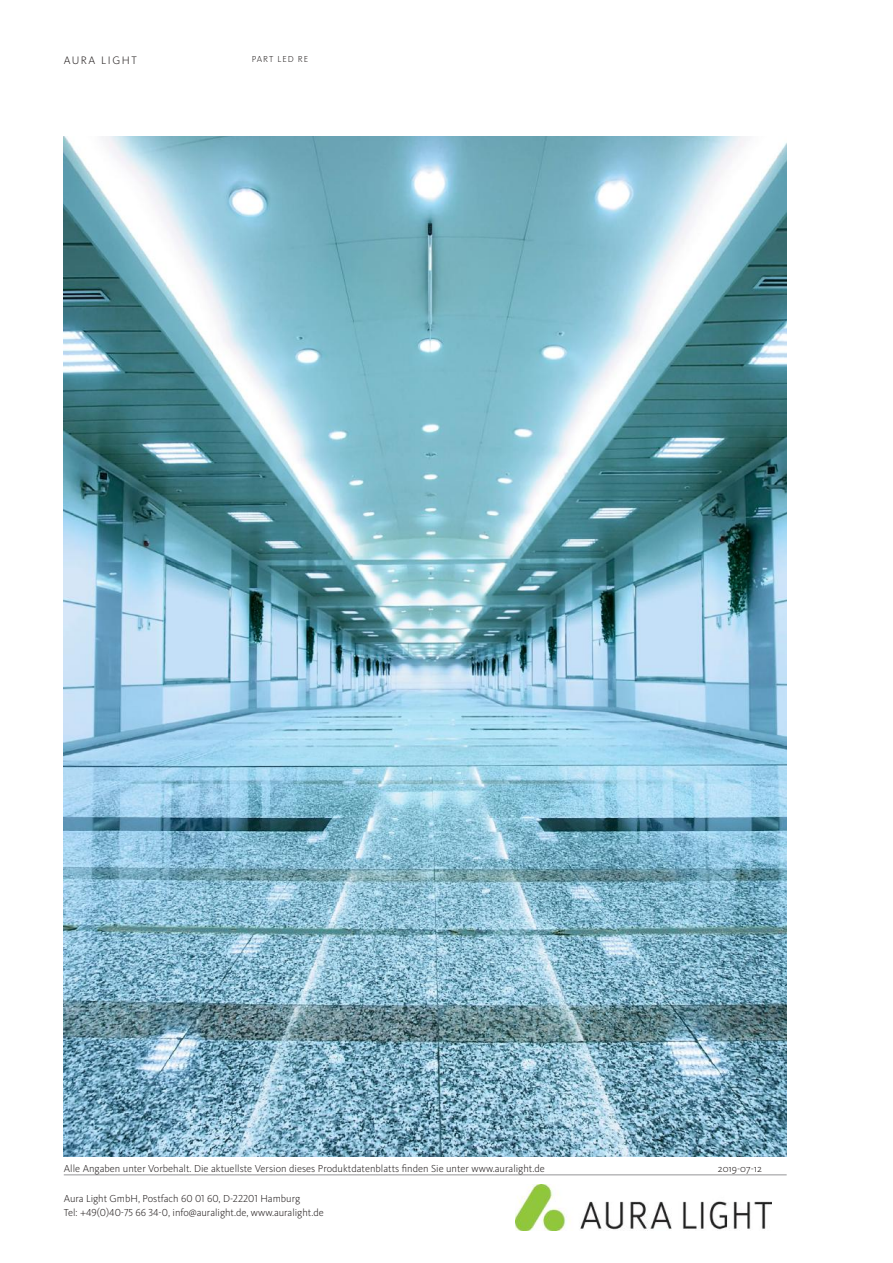
<style>
.page{position:relative;width:893px;height:1263px;background:#fff}
.page>*{position:absolute;margin:0;border:0;box-sizing:border-box;transform-origin:0 0}
.t1{font:300 11.25px "Kievit Pro";letter-spacing:.14em;color:#241f1f}
.t2{font:300 10.5px/13.5px "Kievit Pro";color:#241f1f}
.t3{font:300 9px "Kievit Pro";letter-spacing:.11em;color:#241f1f}
</style>
<div class="page">
<img style="left:64px;top:136px;width:723px;height:1020px">
<hr style="left:64px;top:1174px;width:723px;height:1px;background:#969698">
<img style="left:516px;top:1185px;width:255px;height:45px">
<p class="t1" style="left:64px;top:53px;width:75px">AURA LIGHT</p>
<p class="t3" style="left:252px;top:54px;width:58px">PART LED RE</p>
<p class="t2" style="left:64px;top:1161px;width:483px">Alle Angaben unter Vorbehalt. Die aktuellste Version dieses Produktdatenblatts finden Sie unter www.auralight.de</p>
<p class="t2" style="left:718px;top:1161px;width:46px">2019-07-12</p>
<p class="t2" style="left:64px;top:1192px;width:262px">Aura Light GmbH, Postfach 60 01 60, D-22201 Hamburg<br>Tel: +49(0)40-75 66 34-0, info@auralight.de, www.auralight.de</p>
</div>
